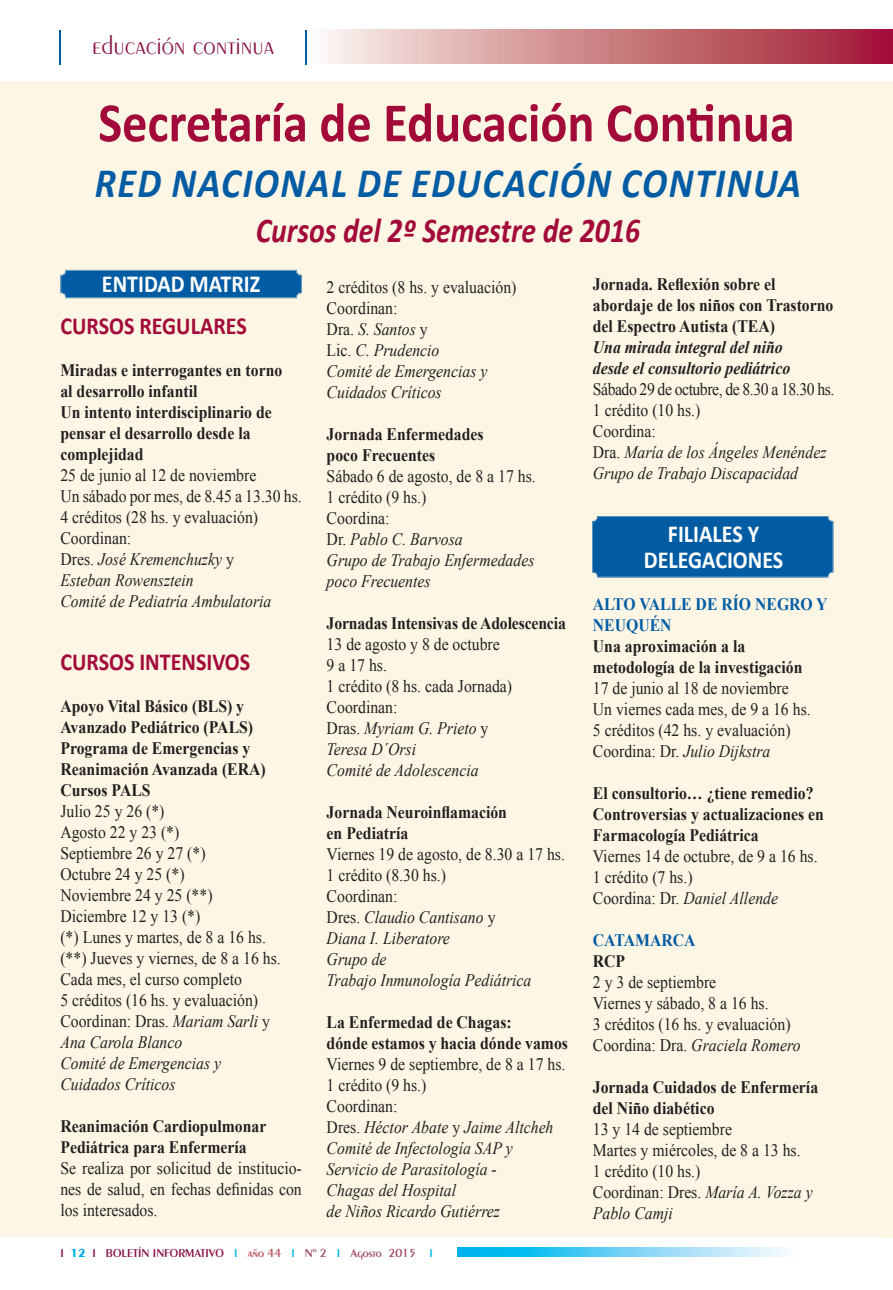
<style>
.page{position:relative;width:893px;height:1290px;background:#fff}
.page>*{position:absolute;margin:0;border:0;box-sizing:border-box;transform-origin:0 0}
.t1{font:700 56px "Calibri";color:#a20a3a;scale:.9 1}
.t2{font:italic 700 42px "Calibri";letter-spacing:.04em;color:#015ca3;scale:.9 1}
.t3{font:italic 700 35px "Calibri";color:#a20a3a;scale:.85 1}
.t4{font:300 26.25px "Peignot LT Std";color:#871144}
.t5{font:700 24.5px/26.2px "Calibri";color:#fff;text-align:center;scale:.9 1}
.t6{font:700 24.5px "Calibri";color:#a20a3a;scale:.9 1}
.t7{font:17.5px/21px "Times New Roman";color:#231f20;scale:.9 1}
.t8{font:700 17.5px/21px "Times New Roman";color:#231f20;scale:.9 1}
.t9{font:italic 17.5px/21px "Times New Roman";color:#231f20;scale:.9 1}
.t10{font:17.5px/21px "Times New Roman";letter-spacing:-.03em;color:#231f20;scale:.9 1}
.t11{font:italic 700 17.5px/21px "Times New Roman";color:#231f20;scale:.9 1}
.t12{font:700 17.5px/21px "Times New Roman";color:#015ca3;scale:.9 1}
.t13{font:600 12.25px "Peignot LT Std";color:#871144}
.s1{font-style:italic}
.s2{font-style:normal}
.s3{font-weight:700;color:#00aeef}
.s4{color:#00baf1}
.s5{color:#b24553}
.s6{color:#9b435c}
</style>
<div class="page">
<svg style="left:458px;top:1248px;width:329px;height:8px;background:#6dd2f5"></svg>
<hr style="left:60px;top:30px;width:1px;height:35px;background:#015ca3">
<hr style="left:305px;top:30px;width:2px;height:34px;background:#015ca3">
<svg style="left:327px;top:30px;width:566px;height:34px;background:#cb8087"></svg>
<div style="left:0;top:81px;width:893px;height:1156px;background:#fef6e5"></div>
<svg style="left:60px;top:270px;width:242px;height:28px;background:#0b62a5"></svg>
<div style="left:592px;top:516px;width:241px;height:61px;background:#015ca3"></div>
<h3 class="t4" style="left:92px;top:30px;width:183px">educación continua</h3>
<h1 class="t1" style="left:98px;top:88px;width:775px">Secretaría de Educación Continua</h1>
<h2 class="t2" style="left:95px;top:156px;width:786px">RED NACIONAL DE EDUCACIÓN CONTINUA</h2>
<h3 class="t3" style="left:256px;top:208px;width:454px">Cursos del 2º Semestre de 2016</h3>
<h3 class="t5" style="left:102px;top:270px;width:177px">ENTIDAD MATRIZ</h3>
<h3 class="t6" style="left:60px;top:311px;width:209px">CURSOS REGULARES</h3>
<p class="t8" style="left:60px;top:359px;width:248px">Miradas e interrogantes en torno al desarrollo infantil<br>Un intento interdisciplinario de pensar el desarrollo desde la complejidad</p>
<p class="t7" style="left:60px;top:464px;width:270px">25 de junio al 12 de noviembre<br>Un sábado por mes, de 8.45 a 13.30 hs.<br>4 créditos (28 hs. y evaluación)<br>Coordinan:<br>Dres. <span class="s1">José Kremenchuzky</span> y<br><span class="s1">Esteban Rowensztein<br>Comité de Pediatría Ambulatoria</span></p>
<p class="t8" style="left:593px;top:274px;width:269px">Jornada. Reflexión sobre el abordaje de los niños con Trastorno del Espectro Autista (TEA)</p>
<p class="t11" style="left:593px;top:337px;width:221px">Una mirada integral del niño desde el consultorio pediátrico</p>
<p class="t10" style="left:593px;top:378px;width:270px">Sábado 29 de octubre, de 8.30 a 18.30 hs.<br>1 crédito (10 hs.)<br>Coordina:<br>Dra. <span class="s1">María de los Ángeles Menéndez<br>Grupo de Trabajo Discapacidad</span></p>
<p class="t9" style="left:327px;top:276px;width:212px"><span class="s2">2 créditos (8 hs. y evaluación)<br>Coordinan:<br>Dra.</span> S. Santos <span class="s2">y<br>Lic.</span> C. Prudencio<br>Comité de Emergencias y<br>Cuidados Críticos</p>
<p class="t8" style="left:327px;top:423px;width:176px">Jornada Enfermedades poco Frecuentes</p>
<p class="t9" style="left:327px;top:465px;width:234px"><span class="s2">Sábado 6 de agosto, de 8 a 17 hs.<br>1 crédito (9 hs.)<br>Coordina:<br>Dr.</span> Pablo C. Barvosa<br>Grupo de Trabajo Enfermedades poco Frecuentes</p>
<p class="t8" style="left:327px;top:612px;width:267px">Jornadas Intensivas de Adolescencia</p>
<p class="t7" style="left:327px;top:633px;width:208px">13 de agosto y 8 de octubre<br>9 a 17 hs.<br>1 crédito (8 hs. cada Jornada)<br>Coordinan:<br>Dras. <span class="s1">Myriam G. Prieto</span> y<br><span class="s1">Teresa D´Orsi<br>Comité de Adolescencia</span></p>
<p class="t8" style="left:327px;top:801px;width:202px">Jornada Neuroinflamación en Pediatría</p>
<p class="t9" style="left:327px;top:843px;width:266px"><span class="s2">Viernes 19 de agosto, de 8.30 a 17 hs.<br>1 crédito (8.30 hs.)<br>Coordinan:<br>Dres.</span> Claudio Cantisano <span class="s2">y<br></span>Diana I. Liberatore<br>Grupo de<br>Trabajo Inmunología Pediátrica</p>
<p class="t8" style="left:327px;top:1011px;width:270px">La Enfermedad de Chagas:<br>dónde estamos y hacia dónde vamos</p>
<p class="t9" style="left:327px;top:1053px;width:267px"><span class="s2">Viernes 9 de septiembre, de 8 a 17 hs.<br>1 crédito (9 hs.)<br>Coordinan:<br>Dres.</span> Héctor Abate <span class="s2">y</span> Jaime Altcheh<br>Comité de Infectología SAP y<br>Servicio de Parasitología -<br>Chagas del Hospital<br>de Niños Ricardo Gutiérrez</p>
<h3 class="t5" style="left:644px;top:519px;width:157px">FILIALES Y<br>DELEGACIONES</h3>
<p class="t12" style="left:593px;top:593px;width:262px">ALTO VALLE DE RÍO NEGRO Y<br>NEUQUÉN</p>
<p class="t8" style="left:593px;top:635px;width:234px">Una aproximación a la metodología de la investigación</p>
<p class="t7" style="left:593px;top:677px;width:244px">17 de junio al 18 de noviembre<br>Un viernes cada mes, de 9 a 16 hs.<br>5 créditos (42 hs. y evaluación)<br>Coordina: Dr. <span class="s1">Julio Dijkstra</span></p>
<p class="t8" style="left:593px;top:782px;width:258px">El consultorio… ¿tiene remedio?<br>Controversias y actualizaciones en<br>Farmacología Pediátrica</p>
<p class="t7" style="left:593px;top:845px;width:251px">Viernes 14 de octubre, de 9 a 16 hs.<br>1 crédito (7 hs.)<br>Coordina: Dr. <span class="s1">Daniel Allende</span></p>
<p class="t12" style="left:593px;top:929px;width:116px">CATAMARCA</p>
<p class="t8" style="left:593px;top:950px;width:37px">RCP</p>
<p class="t7" style="left:593px;top:971px;width:232px">2 y 3 de septiembre<br>Viernes y sábado, 8 a 16 hs.<br>3 créditos (16 hs. y evaluación)<br>Coordina: Dra. <span class="s1">Graciela Romero</span></p>
<p class="t8" style="left:593px;top:1076px;width:252px">Jornada Cuidados de Enfermería del Niño diabético</p>
<p class="t7" style="left:593px;top:1118px;width:246px">13 y 14 de septiembre<br>Martes y miércoles, de 8 a 13 hs.<br>1 crédito (10 hs.)<br>Coordinan: Dres. <span class="s1">María A. Vozza y<br>Pablo Camji</span></p>
<h3 class="t6" style="left:60px;top:647px;width:212px">CURSOS INTENSIVOS</h3>
<p class="t8" style="left:60px;top:695px;width:230px">Apoyo Vital Básico (BLS) y<br>Avanzado Pediátrico (PALS)<br>Programa de Emergencias y<br>Reanimación Avanzada (ERA)<br>Cursos PALS</p>
<p class="t7" style="left:60px;top:800px;width:246px">Julio 25 y 26 (*)<br>Agosto 22 y 23 (*)<br>Septiembre 26 y 27 (*)<br>Octubre 24 y 25 (*)<br>Noviembre 24 y 25 (**)<br>Diciembre 12 y 13 (*)<br>(*) Lunes y martes, de 8 a 16 hs. (**) Jueves y viernes, de 8 a 16 hs.<br>Cada mes, el curso completo<br>5 créditos (16 hs. y evaluación)<br>Coordinan: Dras. <span class="s1">Mariam Sarli</span> y<br><span class="s1">Ana Carola Blanco<br>Comité de Emergencias y<br>Cuidados Críticos</span></p>
<p class="t8" style="left:60px;top:1115px;width:230px">Reanimación Cardiopulmonar<br>Pediátrica para Enfermería</p>
<p class="t7" style="left:60px;top:1157px;width:270px;text-align:justify">Se realiza por solicitud de institucio&shy;nes de salud, en fechas definidas con los interesados.</p>
<p class="t13" style="left:60px;top:1245px;width:374px">I <span class="s3">12</span> I BOLETÍN INFORMATIVO <span class="s4">I</span> <span class="s5">año 44</span> <span class="s4">I</span> <span class="s6">Nº 2</span> <span class="s4">I</span> <span class="s6">Agosto 2015</span> <span class="s4">I</span></p>
</div>
